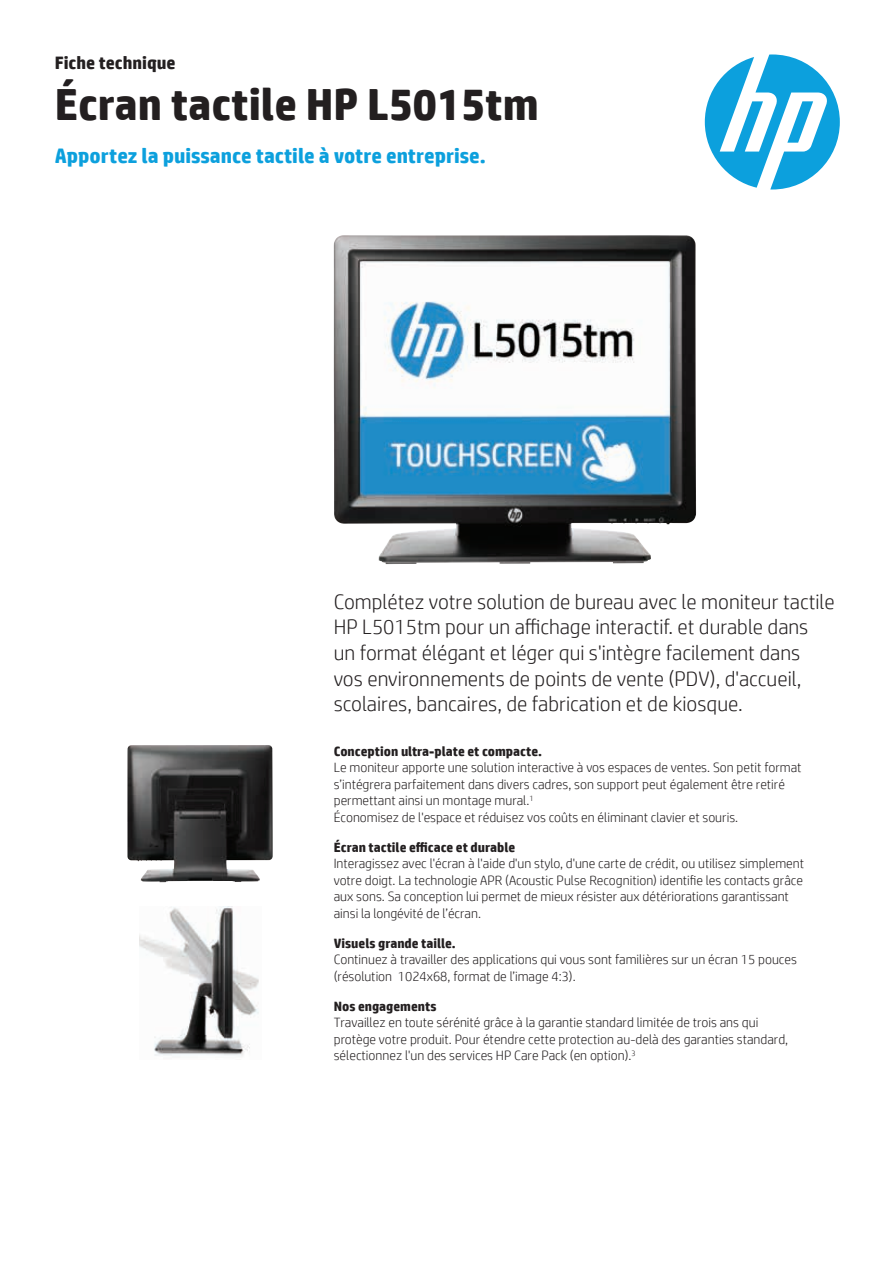
<style>
.page{position:relative;width:893px;height:1263px;background:#fff}
.page>*{position:absolute;margin:0;border:0;box-sizing:border-box;transform-origin:0 0}
.Cover_headline_30_32{font:700 45px "HP Simplified";color:#231f20}
.t1{font:300 21px/25.5px "HP Simplified";color:#231f20}
.Cover_subhead_14_16{font:700 21px "HP Simplified";color:#0ca0dd}
.Document_type_for_12{font:700 18px "HP Simplified";color:#231f20}
.Body_before_bullet{font:300 13.5px/16.5px "HP Simplified";color:#231f20}
.Body_header_bold{font:700 13.5px "HP Simplified";color:#231f20}
</style>
<div class="page">
<svg style="left:705px;top:54px;width:135px;height:135px"></svg>
<img style="left:334px;top:235px;width:362px;height:329px">
<img style="left:127px;top:745px;width:134px;height:137px">
<img style="left:139px;top:907px;width:120px;height:150px">
<p class="Document_type_for_12" style="left:55px;top:52px;width:122px">Fiche technique</p>
<p class="Cover_headline_30_32" style="left:55px;top:78px;width:486px">Écran tactile HP L5015tm</p>
<p class="Cover_subhead_14_16" style="left:55px;top:143px;width:433px">Apportez la puissance tactile à votre entreprise.</p>
<p class="t1" style="left:334px;top:589px;width:502px">Complétez votre solution de bureau avec le moniteur tactile HP L5015tm pour un affichage interactif. et durable dans un format élégant et léger qui s'intègre facilement dans<br>vos environnements de points de vente (PDV), d'accueil, scolaires, bancaires, de fabrication et de kiosque.</p>
<p class="Body_header_bold" style="left:334px;top:743px;width:210px">Conception ultra-plate et compacte.</p>
<p class="Body_before_bullet" style="left:334px;top:759px;width:469px">Le moniteur apporte une solution interactive à vos espaces de ventes. Son petit format s’intégrera parfaitement dans divers cadres, son support peut également être retiré permettant ainsi un montage mural.<sup>1<br></sup>Économisez de l'espace et réduisez vos coûts en éliminant clavier et souris.</p>
<p class="Body_header_bold" style="left:334px;top:839px;width:183px">Écran tactile efficace et durable</p>
<p class="Body_before_bullet" style="left:334px;top:855px;width:472px">Interagissez avec l'écran à l'aide d'un stylo, d'une carte de crédit, ou utilisez simplement votre doigt. La technologie APR (Acoustic Pulse Recognition) identifie les contacts grâce aux sons. Sa conception lui permet de mieux résister aux détériorations garantissant ainsi la longévité de l’écran.</p>
<p class="Body_header_bold" style="left:334px;top:935px;width:124px">Visuels grande taille.</p>
<p class="Body_before_bullet" style="left:334px;top:951px;width:465px">Continuez à travailler des applications qui vous sont familières sur un écran 15 pouces (résolution 1024x68, format de l’image 4:3).</p>
<p class="Body_header_bold" style="left:334px;top:998px;width:104px">Nos engagements</p>
<p class="Body_before_bullet" style="left:334px;top:1014px;width:456px">Travaillez en toute sérénité grâce à la garantie standard limitée de trois ans qui protège votre produit. Pour étendre cette protection au-delà des garanties standard, sélectionnez l'un des services HP Care Pack (en option).<sup>3</sup></p>
</div>
